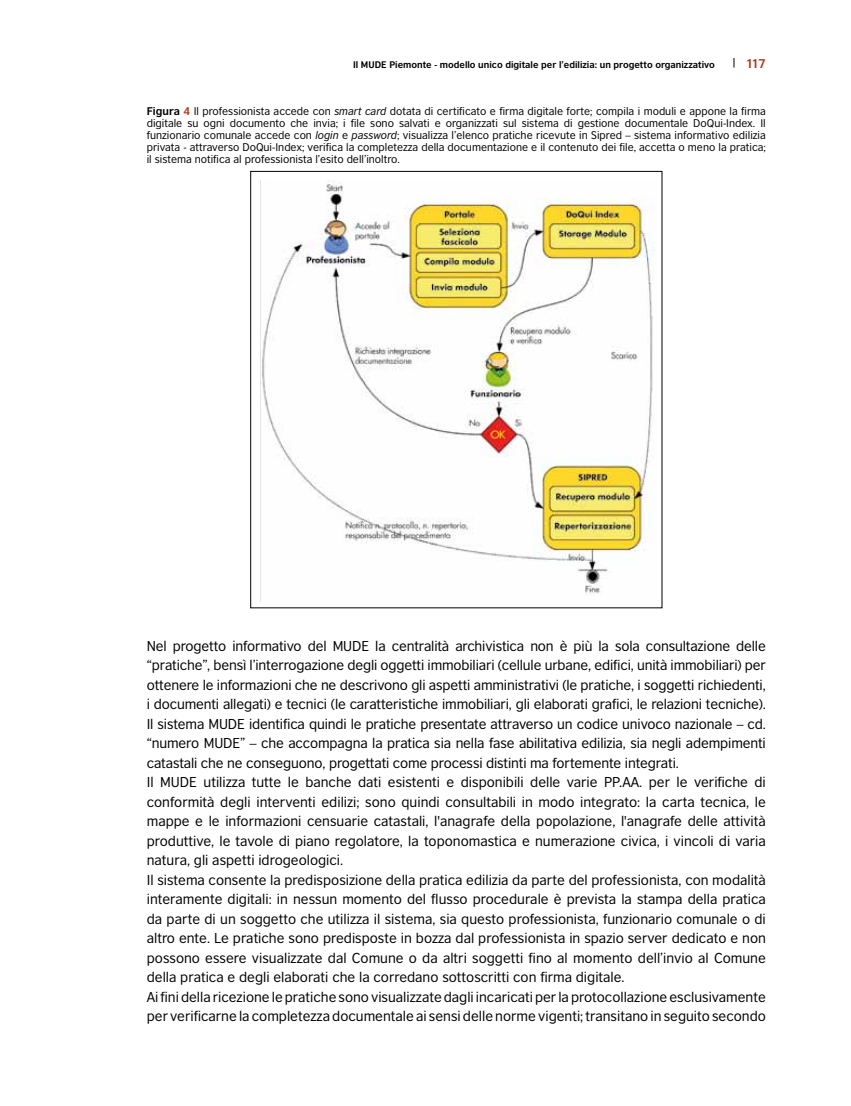
<style>
.page{position:relative;width:851px;height:1106px;background:#fff}
.page>*{position:absolute;margin:0;border:0;box-sizing:border-box;transform-origin:0 0}
.t1{font:13.5px/19.5px "British Council Sans";color:#000}
.t2{font:700 12px "British Council Sans";color:#b13c1b}
.t3{font:10.5px/12px "British Council Sans";color:#000;text-align:justify}
.t4{font:700 9px "British Council Sans";color:#000}
.s1{font-weight:700}
.s2{font-weight:700;color:#b13c1b}
.s3{font-style:italic}
</style>
<div class="page">
<img style="left:260px;top:181px;width:394px;height:420px">
<p class="t4" style="left:353px;top:59px;width:363px">I l MUDE Piemonte - modello unico digitale per l’edilizia: un progetto organizzativo</p>
<p class="t2" style="left:745px;top:56px;width:21px">117</p>
<p class="t3" style="left:147px;top:105px;width:620px"><span class="s1">Figura</span> <span class="s2">4</span> Il professionista accede con <span class="s3">smart card</span> dotata di certificato e firma digitale forte; compila i moduli e appone la firma digitale su ogni documento che invia; i file sono salvati e organizzati sul sistema di gestione documentale DoQui-Index. Il funzionario comunale accede con <span class="s3">login</span> e <span class="s3">password</span>; visualizza l’elenco pratiche ricevute in Sipred – sistema informativo edilizia privata - attraverso DoQui-Index; verifica la completezza della documentazione e il contenuto dei file, accetta o meno la pratica; il sistema notifica al professionista l’esito dell’inoltro.</p>
<p class="t1" style="left:147px;top:636px;width:620px">Nel progetto informativo del MUDE la centralità archivistica non è più la sola consultazione delle “pratiche”, bensì l’interrogazione degli oggetti immobiliari (cellule urbane, edifici, unità immobiliari) per ottenere le informazioni che ne descrivono gli aspetti amministrativi (le pratiche, i soggetti richiedenti, i documenti allegati) e tecnici (le caratteristiche immobiliari, gli elaborati grafici, le relazioni tecniche).<br>Il sistema MUDE identifica quindi le pratiche presentate attraverso un codice univoco nazionale – cd. “numero MUDE” – che accompagna la pratica sia nella fase abilitativa edilizia, sia negli adempimenti catastali che ne conseguono, progettati come processi distinti ma fortemente integrati.<br>Il MUDE utilizza tutte le banche dati esistenti e disponibili delle varie PP.AA. per le verifiche di conformità degli interventi edilizi; sono quindi consultabili in modo integrato: la carta tecnica, le mappe e le informazioni censuarie catastali, l'anagrafe della popolazione, l'anagrafe delle attività produttive, le tavole di piano regolatore, la toponomastica e numerazione civica, i vincoli di varia natura, gli aspetti idrogeologici.<br>Il sistema consente la predisposizione della pratica edilizia da parte del professionista, con modalità interamente digitali: in nessun momento del flusso procedurale è prevista la stampa della pratica da parte di un soggetto che utilizza il sistema, sia questo professionista, funzionario comunale o di altro ente. Le pratiche sono predisposte in bozza dal professionista in spazio server dedicato e non possono essere visualizzate dal Comune o da altri soggetti fino al momento dell’invio al Comune della pratica e degli elaborati che la corredano sottoscritti con firma digitale.<br>Ai fini della ricezione le pratiche sono visualizzate dagli incaricati per la protocollazione esclusivamente per verificarne la completezza documentale ai sensi delle norme vigenti; transitano in seguito secondo</p>
</div>
